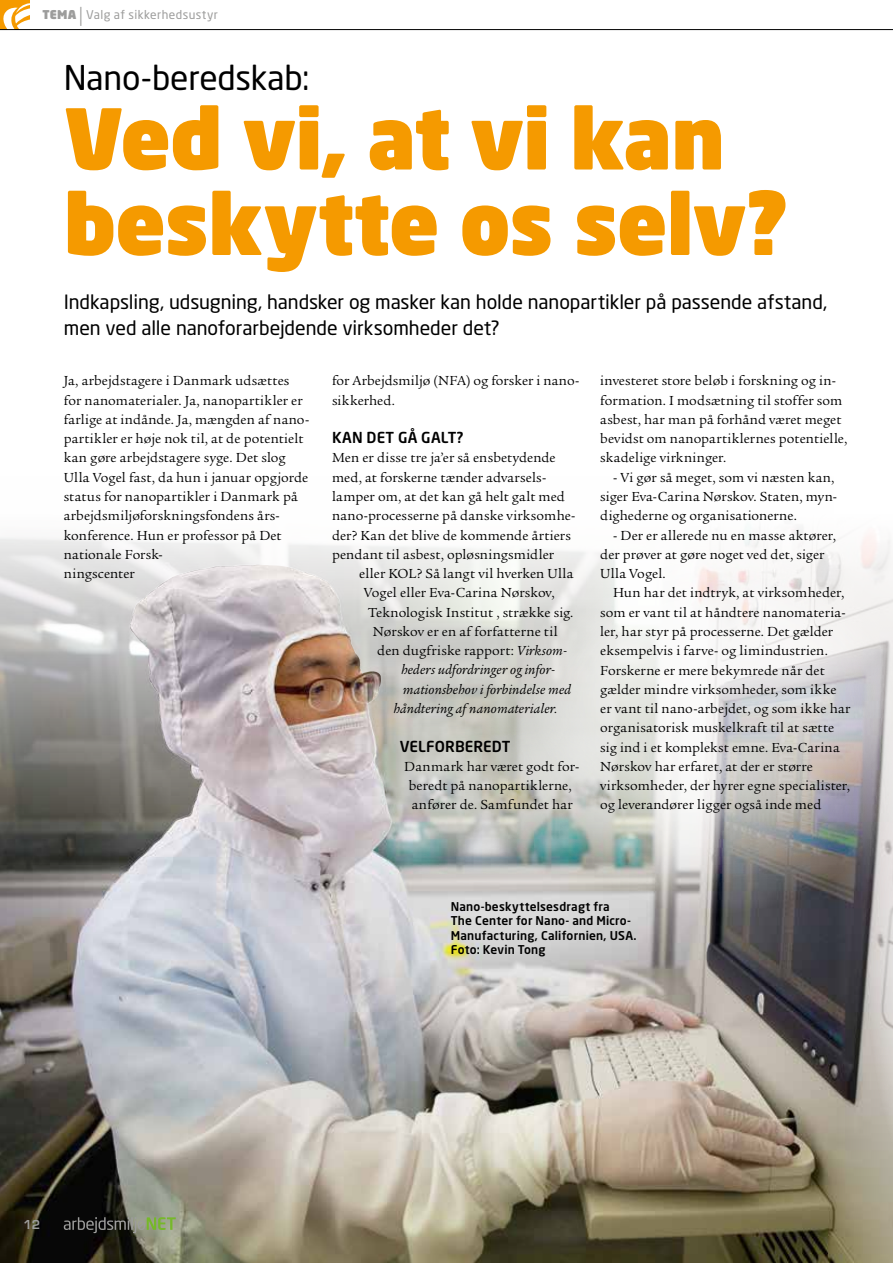
<style>
.page{position:relative;width:893px;height:1263px;background:#fff}
.page>*{position:absolute;margin:0;border:0;box-sizing:border-box;transform-origin:0 0}
.t1{font:900 82.5px/85.5px "Neo Sans Std";letter-spacing:-.01em;color:#f59a00}
.t2{font:33.75px "Neo Sans Std";letter-spacing:-.01em;color:#000}
.t3{font:19.5px/25.5px "Neo Sans Std";letter-spacing:-.005em;color:#000}
.t4{font:500 15px "Neo Sans Std";letter-spacing:.005em;color:#000}
.t5{font:14.25px/19.4px "Legacy Serif";letter-spacing:.01em;color:#000}
.t6{font:italic 14.25px "Legacy Serif";letter-spacing:.01em;color:#000}
.t7{font:500 12px/14.4px "Neo Sans Std";letter-spacing:.015em;color:#000}
.t8{font:12px "Neo Sans Std";letter-spacing:.03em;color:#9d9d9c}
.t9{font:600 12px "Eurostile";color:#9d9d9c}
.s1{font-weight:900}
.s2{font-size:20.4px}
.s3{font-style:italic}
</style>
<div class="page">
<img style="left:0;top:527px;width:893px;height:736px">
<svg style="left:221px;top:653px;width:386px;height:222px;background:#c7c8c1"></svg>
<svg style="left:302px;top:729px;width:563px;height:163px;background:#bdc0bb"></svg>
<svg style="left:865px;top:914px;width:28px;height:310px;background:#bcb7ad"></svg>
<svg style="left:513px;top:529px;width:380px;height:385px"></svg>
<svg style="left:530px;top:571px;width:363px;height:261px"></svg>
<svg style="left:64px;top:1217px;width:112px;height:16px;background:#585f4b"></svg>
<div style="left:0;top:0;width:30px;height:30px;background:#f59a00"></div>
<svg style="left:0;top:3px;width:49px;height:28px"></svg>
<hr style="left:0;top:29px;width:893px;height:1px;background:#000">
<img style="left:80px;top:565px;width:342px;height:368px">
<p class="t8" style="left:43px;top:8px;width:177px"><span class="s1">TEMA</span> <span class="s2">|</span> Valg af sikkerhedsustyr</p>
<h2 class="t2" style="left:64px;top:57px;width:247px">Nano-beredskab:</h2>
<h1 class="t1" style="left:64px;top:93px;width:726px">Ved vi, at vi kan beskytte os selv?</h1>
<h3 class="t3" style="left:64px;top:289px;width:765px">Indkapsling, udsugning, handsker og masker kan holde nanopartikler på passende afstand, men ved alle nanoforarbejdende virksomheder det?</h3>
<p class="t5" style="left:64px;top:371px;width:247px">Ja, arbejdstagere i Danmark udsættes for nanomaterialer. Ja, nanopartikler er farlige at indånde. Ja, mængden af nano&shy;partikler er høje nok til, at de potentielt kan gøre arbejdstagere syge. Det slog Ulla Vogel fast, da hun i januar opgjorde status for nanopartikler i Danmark på arbejdsmiljøforskningsfondens års&shy;konference. Hun er professor på Det nationale Forsk-<br>ningscenter</p>
<p class="t5" style="left:332px;top:371px;width:249px">for Arbejdsmiljø (NFA) og forsker i nano&shy;sikkerhed.</p>
<p class="t4" style="left:332px;top:428px;width:133px">KAN DET GÅ GALT?</p>
<p class="t5" style="left:332px;top:448px;width:245px">Men er disse tre ja’er så ensbetydende med, at forskerne tænder advarsels&shy;lamper om, at det kan gå helt galt med nano-processerne på danske virksomhe&shy;der? Kan det blive de kommende årtiers pendant til asbest, opløsningsmidler</p>
<p class="t5" style="left:359px;top:564px;width:216px">eller KOL? Så langt vil hverken Ulla</p>
<p class="t5" style="left:364px;top:583px;width:192px">Vogel eller Eva-Carina Nørskov,</p>
<p class="t5" style="left:368px;top:603px;width:207px">Teknologisk Institut , strække sig.</p>
<p class="t5" style="left:373px;top:622px;width:186px">Nørskov er en af forfatterne til</p>
<p class="t5" style="left:377px;top:641px;width:191px">den dugfriske rapport: <span class="s3">Virksom-</span></p>
<p class="t6" style="left:401px;top:662px;width:155px">heders udfordringer og infor-</p>
<p class="t6" style="left:403px;top:681px;width:170px">mationsbehov i forbindelse med</p>
<p class="t6" style="left:394px;top:700px;width:165px">håndtering af nanomaterialer.</p>
<p class="t4" style="left:400px;top:736px;width:112px">VELFORBEREDT</p>
<p class="t5" style="left:404px;top:757px;width:177px;text-align:center">Danmark har været godt for&shy;beredt på nanopartiklerne, anfører de. Samfundet har</p>
<p class="t5" style="left:600px;top:371px;width:249px">investeret store beløb i forskning og in&shy;formation. I modsætning til stoffer som asbest, har man på forhånd været meget bevidst om nanopartiklernes potentielle, skadelige virkninger.</p>
<p class="t5" style="left:600px;top:468px;width:238px;text-indent:13px">- Vi gør så meget, som vi næsten kan, siger Eva-Carina Nørskov. Staten, myn&shy;dighederne og organisationerne.</p>
<p class="t5" style="left:600px;top:525px;width:237px;text-indent:13px">- Der er allerede nu en masse aktører, der prøver at gøre noget ved det, siger<br>Ulla Vogel.</p>
<p class="t5" style="left:600px;top:583px;width:252px;text-indent:13px">Hun har det indtryk, at virksomheder, som er vant til at håndtere nanomateria&shy;ler, har styr på processerne. Det gælder eksempelvis i farve- og limindustrien.<br>Forskerne er mere bekymrede når det gælder mindre virksomheder, som ikke er vant til nano-arbejdet, og som ikke har organisatorisk muskelkraft til at sætte sig ind i et komplekst emne. Eva-Carina Nørskov har erfaret, at der er større virksomheder, der hyrer egne specialister, og leverandører ligger også inde med</p>
<p class="t9" style="left:23px;top:1217px;width:18px">12</p>
<p class="t7" style="left:451px;top:899px;width:187px">Nano-beskyttelsesdragt fra<br>The Center for Nano- and Micro-<br>Manufacturing, Californien, USA.<br>Foto: Kevin Tong</p>
</div>
